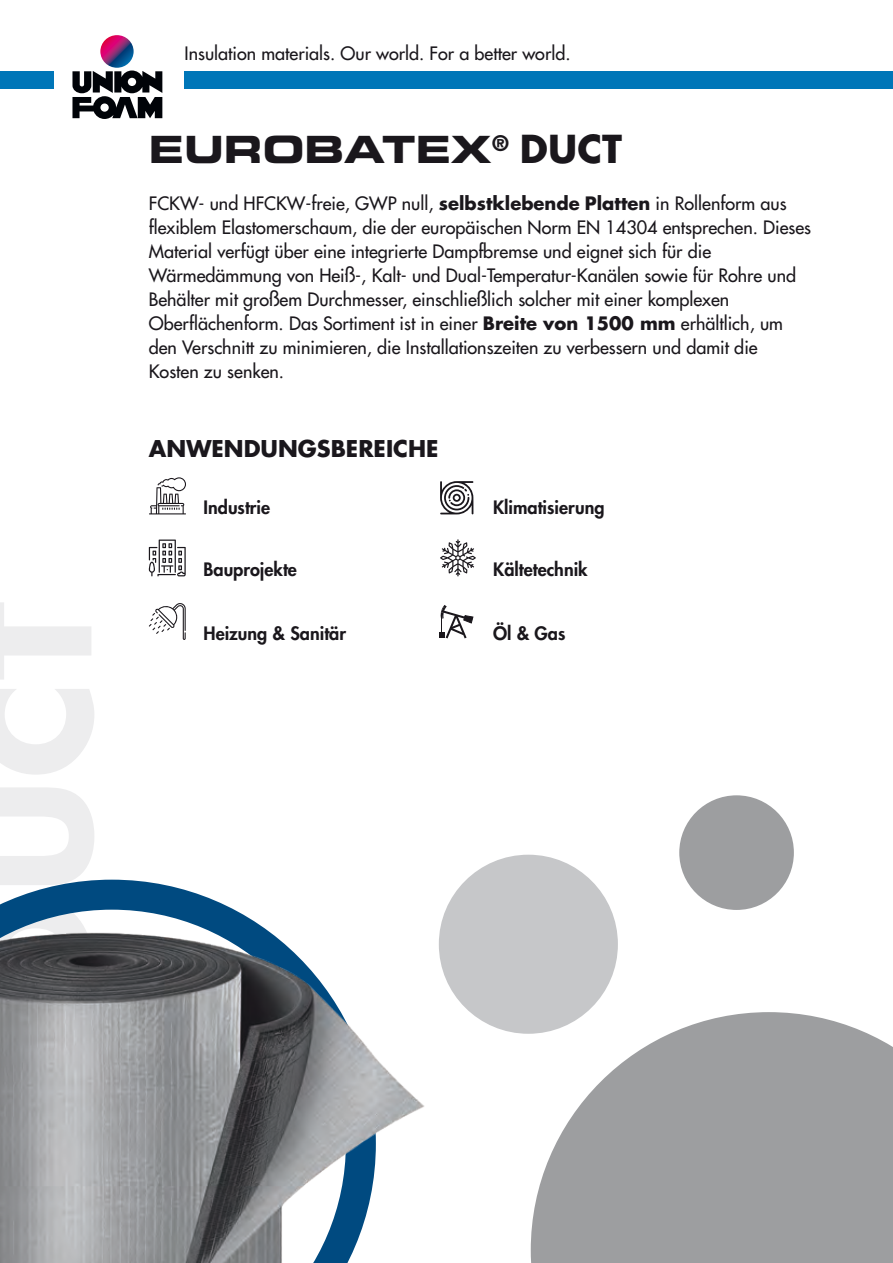
<style>
.page{position:relative;width:893px;height:1263px;background:#fff}
.page>*{position:absolute;margin:0;border:0;box-sizing:border-box;transform-origin:0 0}
.t1{font:37.5px "Eurostile LT Std Bold Ex 2";color:#1a171c}
.t2{font:700 22.5px "Futura Std";color:#1a171c}
.t3{font:500 18px/24px "Futura Std";color:#1a171c}
.t4{font:800 18px "Futura Std";color:#1a171c}
.s1{font-family:"Futura Std";font-weight:700}
.s2{font-weight:700}
</style>
<div class="page">
<svg style="left:531px;top:1012px;width:362px;height:251px;background:#aaabad"></svg>
<svg style="left:0;top:880px;width:235px;height:30px"></svg>
<img style="left:0;top:910px;width:424px;height:353px">
<svg style="left:439px;top:605px;width:34px;height:33px"></svg>
<svg style="left:440px;top:481px;width:33px;height:33px"></svg>
<svg style="left:149px;top:603px;width:37px;height:37px"></svg>
<svg style="left:149px;top:539px;width:37px;height:37px"></svg>
<svg style="left:440px;top:539px;width:36px;height:37px"></svg>
<svg style="left:149px;top:477px;width:37px;height:37px"></svg>
<div style="left:439px;top:855px;width:179px;height:179px;background:#c6c7c9;border-radius:50%"></div>
<div style="left:679px;top:795px;width:115px;height:115px;background:#9d9ea0;border-radius:50%"></div>
<div style="left:0;top:71px;width:893px;height:17px;background:#0076b8"></div>
<div style="left:54px;top:21px;width:129px;height:99px;background:#fff"></div>
<svg style="left:100px;top:35px;width:34px;height:33px"></svg>
<svg style="left:72px;top:71px;width:90px;height:48px"></svg>
<p class="t3" style="left:185px;top:42px;width:387px">Insulation materials. Our world. For a better world.</p>
<p class="t1" style="left:149px;top:123px;width:475px">EUROBATEX<sup>®</sup> <span class="s1">DUCT</span></p>
<p class="t3" style="left:149px;top:192px;width:639px">FCKW- und HFCKW-freie, GWP null, <span class="s2">selbstklebende Platten</span> in Rollenform aus</p>
<p class="t3" style="left:149px;top:216px;width:664px">flexiblem Elastomerschaum, die der europäischen Norm EN 14304 entsprechen. Dieses<br>Material verfügt über eine integrierte Dampfbremse und eignet sich für die</p>
<p class="t3" style="left:149px;top:264px;width:649px">Wärmedämmung von Heiß-, Kalt- und Dual-Temperatur-Kanälen sowie für Rohre und</p>
<p class="t3" style="left:149px;top:288px;width:582px">Behälter mit großem Durchmesser, einschließlich solcher mit einer komplexen</p>
<p class="t3" style="left:149px;top:312px;width:636px">Oberflächenform. Das Sortiment ist in einer <span class="s2">Breite von 1500 mm</span> erhältlich, um den Verschnitt zu minimieren, die Installationszeiten zu verbessern und damit die<br>Kosten zu senken.</p>
<p class="t2" style="left:149px;top:434px;width:291px">ANWENDUNGSBEREICHE</p>
<p class="t4" style="left:204px;top:496px;width:68px">Industrie</p>
<p class="t4" style="left:204px;top:558px;width:95px">Bauprojekte</p>
<p class="t4" style="left:493px;top:496px;width:113px">Klimatisierung</p>
<p class="t4" style="left:493px;top:558px;width:96px">Kältetechnik</p>
<p class="t4" style="left:204px;top:622px;width:144px">Heizung &amp; Sanitär</p>
<p class="t4" style="left:493px;top:622px;width:74px">Öl &amp; Gas</p>
</div>
